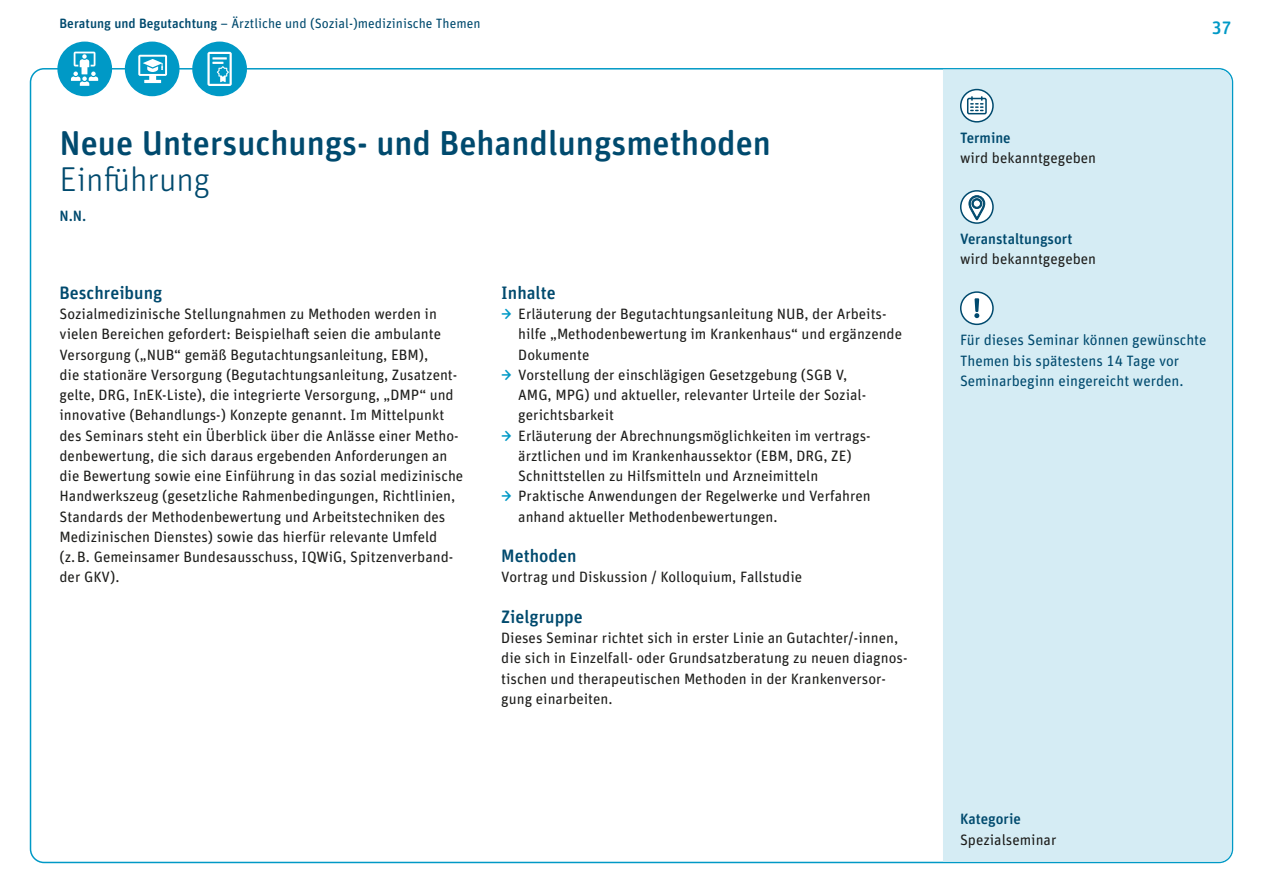
<style>
.page{position:relative;width:1263px;height:893px;background:#fff}
.page>*{position:absolute;margin:0;border:0;box-sizing:border-box;transform-origin:0 0}
.Seminartitel{font:500 34.5px/36px "Unit Rounded Pro";color:#004a6e}
.Absatzheadline{font:500 18px "Unit Rounded Pro";color:#004a6e}
.t1{font:500 18px "Unit Rounded Pro";color:#0099c6}
.Fließtext_10_13_5{font:15px/20.2px "Unit Rounded Pro";color:#1d1d1b}
.Infokasten_Hinweis_blau_10_13_5{font:15px/20.2px "Unit Rounded Pro";color:#004a6e}
.Infokasten_Fließtext_10_13_5{font:15px "Unit Rounded Pro";color:#1d1d1b}
.Infokasten_Headline_blau{font:500 15px "Unit Rounded Pro";color:#004a6e}
.Seminarleitung{font:500 15px "Unit Rounded Pro";color:#004a6e}
.t2{font:13.5px "Unit Rounded Pro";color:#004a6e}
.s1{font-weight:500}
.s2{font-weight:300}
.s3{font-weight:500;color:#0099c6}
</style>
<div class="page">
<div style="left:943px;top:70px;width:289px;height:792px;background:#d5ecf4"></div>
<svg style="left:961px;top:90px;width:32px;height:32px"></svg>
<div style="left:960px;top:89px;width:34px;height:34px;border:2px solid #004a6e;border-radius:50%"></div>
<div style="left:967px;top:98px;width:20px;height:16px;border:2px solid #004a6e"></div>
<svg style="left:971px;top:97px;width:12px;height:14px"></svg>
<svg style="left:961px;top:191px;width:32px;height:32px"></svg>
<div style="left:960px;top:190px;width:34px;height:34px;border:2px solid #004a6e;border-radius:50%"></div>
<svg style="left:968px;top:195px;width:17px;height:25px"></svg>
<div style="left:961px;top:292px;width:32px;height:32px;background:#fff;border-radius:50%"></div>
<div style="left:960px;top:291px;width:34px;height:34px;border:2px solid #004a6e;border-radius:50%"></div>
<svg style="left:974px;top:298px;width:5px;height:20px"></svg>
<div style="left:193px;top:42px;width:53px;height:53px;background:#0099c6;border-radius:50%"></div>
<div style="left:192px;top:42px;width:55px;height:54px;border:2px solid #0099c6;border-radius:50%"></div>
<svg style="left:207px;top:52px;width:25px;height:34px"></svg>
<div style="left:58px;top:42px;width:53px;height:53px;background:#0099c6;border-radius:50%"></div>
<div style="left:57px;top:42px;width:55px;height:54px;border:2px solid #0099c6;border-radius:50%"></div>
<svg style="left:71px;top:52px;width:27px;height:34px"></svg>
<div style="left:126px;top:42px;width:53px;height:53px;background:#0099c6;border-radius:50%"></div>
<div style="left:125px;top:42px;width:55px;height:54px;border:2px solid #0099c6;border-radius:50%"></div>
<svg style="left:138px;top:55px;width:29px;height:28px"></svg>
<p class="t2" style="left:60px;top:14px;width:422px"><span class="s1">Beratung und Begutachtung</span> – Ärztliche und (Sozial-)medizinische Themen</p>
<p class="Seminartitel" style="left:60px;top:123px;width:713px">Neue Untersuchungs- und Behandlungsmethoden<br><span class="s2">Einführung</span></p>
<p class="Seminarleitung" style="left:60px;top:205px;width:28px">N.N.</p>
<p class="Absatzheadline" style="left:60px;top:280px;width:104px">Beschreibung</p>
<p class="Fließtext_10_13_5" style="left:60px;top:303px;width:405px">Sozialmedizinische Stellungnahmen zu Methoden werden in vielen Bereichen gefordert: Beispielhaft seien die ambulante Versorgung („NUB“ gemäß Begutachtungsanleitung, EBM),<br>die stationäre Versorgung (Begutachtungsanleitung, Zusatzent&shy;gelte, DRG, InEK-Liste), die integrierte Versorgung, „DMP“ und innovative (Behandlungs-) Konzepte genannt. Im Mittelpunkt des Seminars steht ein Überblick über die Anlässe einer Metho&shy;denbewertung, die sich daraus ergebenden Anforderungen an die Bewertung sowie eine Einführung in das sozial medizinische Handwerkszeug (gesetzliche Rahmenbedingungen, Richtlinien, Standards der Methodenbewertung und Arbeitstechniken des Medizinischen Dienstes) sowie das hierfür relevante Umfeld (z.B. Gemeinsamer Bundesausschuss, IQWiG, Spitzenverband&shy;der GKV).</p>
<p class="Absatzheadline" style="left:501px;top:280px;width:56px">Inhalte</p>
<p class="Fließtext_10_13_5" style="left:518px;top:303px;width:385px;text-indent:-17px"><span class="s3">→</span> Erläuterung der Begutachtungsanleitung NUB, der Arbeits&shy;hilfe „Methodenbewertung im Krankenhaus“ und ergänzende<br>Dokumente</p>
<p class="Fließtext_10_13_5" style="left:518px;top:364px;width:348px;text-indent:-17px"><span class="s3">→</span> Vorstellung der einschlägigen Gesetzgebung (SGB V,<br>AMG, MPG) und aktueller, relevanter Urteile der Sozial&shy;gerichtsbarkeit</p>
<p class="Fließtext_10_13_5" style="left:518px;top:424px;width:352px;text-indent:-17px"><span class="s3">→</span> Erläuterung der Abrechnungsmöglichkeiten im vertrags&shy;ärztlichen und im Krankenhaussektor (EBM, DRG, ZE)<br>Schnittstellen zu Hilfsmitteln und Arzneimitteln</p>
<p class="Fließtext_10_13_5" style="left:518px;top:485px;width:354px;text-indent:-17px"><span class="s3">→</span> Praktische Anwendungen der Regelwerke und Verfahren anhand aktueller Methodenbewertungen.</p>
<p class="Absatzheadline" style="left:501px;top:543px;width:77px">Methoden</p>
<p class="Fließtext_10_13_5" style="left:501px;top:566px;width:302px">Vortrag und Diskussion / Kolloquium, Fallstudie</p>
<p class="Absatzheadline" style="left:501px;top:604px;width:83px">Zielgruppe</p>
<p class="Fließtext_10_13_5" style="left:501px;top:627px;width:408px">Dieses Seminar richtet sich in erster Linie an Gutachter/-innen, die sich in Einzelfall- oder Grundsatzberatung zu neuen diagnos&shy;tischen und therapeutischen Methoden in der Krankenversor&shy;gung einarbeiten.</p>
<p class="Infokasten_Headline_blau" style="left:960px;top:127px;width:52px">Termine</p>
<p class="Infokasten_Fließtext_10_13_5" style="left:960px;top:148px;width:138px">wird bekanntgegeben</p>
<p class="Infokasten_Headline_blau" style="left:960px;top:228px;width:114px">Veranstaltungsort</p>
<p class="Infokasten_Fließtext_10_13_5" style="left:960px;top:249px;width:138px">wird bekanntgegeben</p>
<p class="t1" style="left:1212px;top:15px;width:21px">37</p>
<p class="Infokasten_Hinweis_blau_10_13_5" style="left:960px;top:329px;width:248px">Für dieses Seminar können gewünschte<br>Themen bis spätestens 14 Tage vor<br>Seminarbeginn eingereicht werden.</p>
<p class="Infokasten_Headline_blau" style="left:960px;top:809px;width:63px">Kategorie</p>
<p class="Infokasten_Fließtext_10_13_5" style="left:960px;top:829px;width:98px">Spezialseminar</p>
</div>
